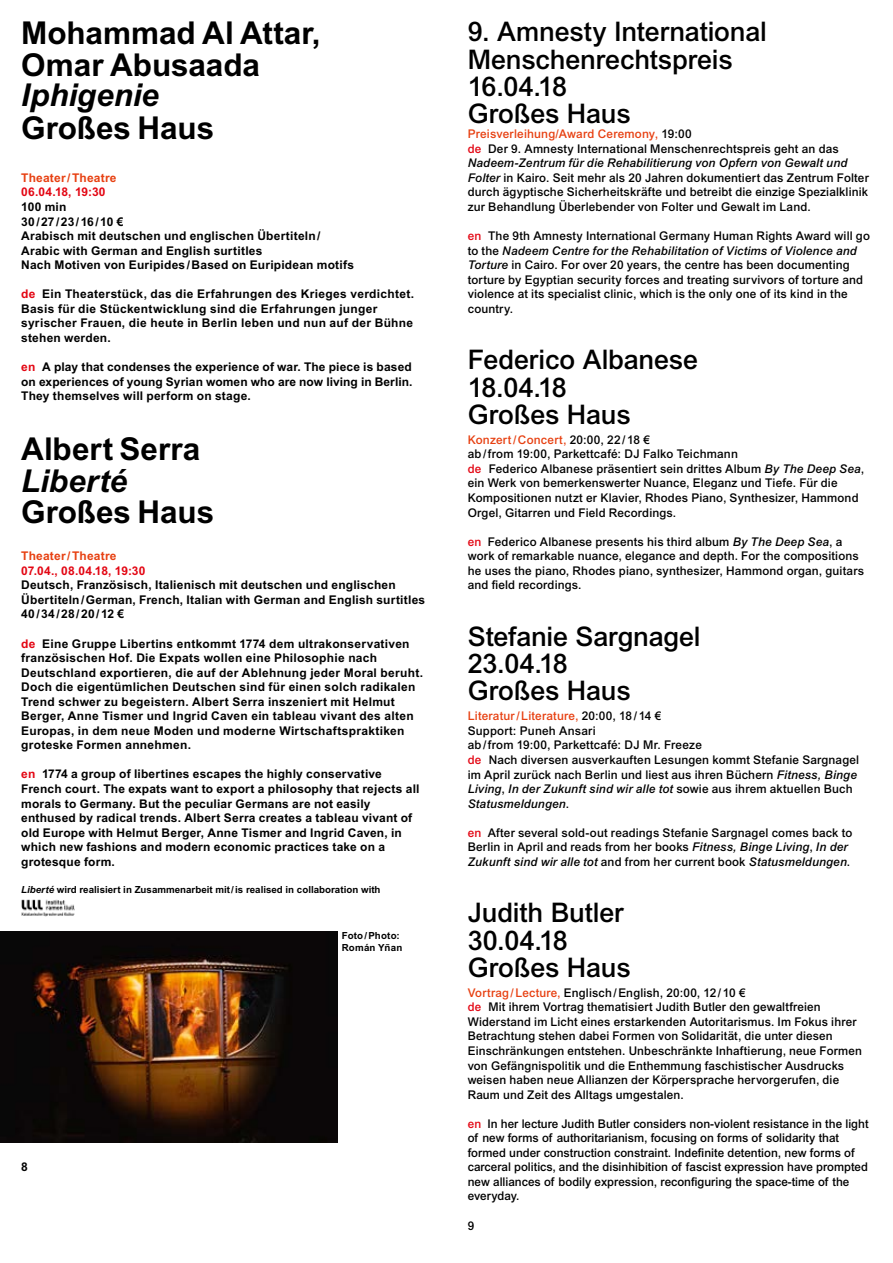
<style>
.page{position:relative;width:893px;height:1263px;background:#fff}
.page>*{position:absolute;margin:0;border:0;box-sizing:border-box;transform-origin:0 0}
.t1{font:700 31.5px/31.5px "Arial MT Pro";color:#000}
.t2{font:italic 700 31.5px "Arial MT Pro";color:#000}
.t3{font:500 27px/27.3px "Arial MT Pro";letter-spacing:-.005em;color:#000}
.t4{font:500 12px/14.5px "Arial MT Pro";letter-spacing:.01em;color:#000}
.t5{font:700 12px/14.5px "Arial MT Pro";letter-spacing:.02em;color:#000}
.t6{font:700 12px "Arial MT Pro";letter-spacing:.02em;color:#e30613}
.t7{font:700 12px "Arial MT Pro";letter-spacing:.015em;color:#e74011}
.t8{font:700 9.75px "Arial MT Pro";color:#000}
.t9{font:700 9.75px/12.3px "Arial MT Pro";letter-spacing:.02em;color:#000}
.s1{color:#e30613}
.s2{font-style:italic}
.s3{color:#e74011}
</style>
<div class="page">
<img style="left:21px;top:899px;width:54px;height:17px">
<img style="left:0;top:931px;width:337px;height:211px">
<h1 class="t1" style="left:21px;top:18px;width:301px">Mohammad Al Attar,<br>Omar Abusaada</h1>
<h1 class="t2" style="left:21px;top:77px;width:139px">Iphigenie</h1>
<h1 class="t1" style="left:21px;top:113px;width:195px">Großes Haus</h1>
<p class="t7" style="left:21px;top:171px;width:97px">Theater/Theatre</p>
<p class="t6" style="left:21px;top:185px;width:86px">06.04.18, 19:30</p>
<p class="t5" style="left:21px;top:200px;width:334px">100 min<br>30/27/23/16/10 €<br>Arabisch mit deutschen und englischen Übertiteln/ Arabic with German and English surtitles<br>Nach Motiven von Euripides/Based on Euripidean motifs</p>
<p class="t5" style="left:21px;top:287px;width:395px"><span class="s1">de</span> Ein Theaterstück, das die Erfahrungen des Krieges verdichtet.<br>Basis für die Stückentwicklung sind die Erfahrungen junger syrischer Frauen, die heute in Berlin leben und nun auf der Bühne stehen werden.</p>
<p class="t5" style="left:21px;top:360px;width:393px;text-align:justify"><span class="s1">en</span> A play that condenses the experience of war. The piece is based on experiences of young Syrian women who are now living in Berlin.<br>They themselves will perform on stage.</p>
<h1 class="t1" style="left:21px;top:434px;width:181px">Albert Serra</h1>
<h1 class="t2" style="left:21px;top:462px;width:107px">Liberté</h1>
<h1 class="t1" style="left:21px;top:497px;width:195px">Großes Haus</h1>
<p class="t7" style="left:21px;top:549px;width:97px">Theater/Theatre</p>
<p class="t6" style="left:21px;top:563px;width:126px">07.04., 08.04.18, 19:30</p>
<p class="t5" style="left:21px;top:578px;width:405px">Deutsch, Französisch, Italienisch mit deutschen und englischen<br>Übertiteln/German, French, Italian with German and English surtitles<br>40/34/28/20/12 €</p>
<p class="t5" style="left:21px;top:636px;width:403px"><span class="s1">de</span> Eine Gruppe Libertins entkommt 1774 dem ultrakonservativen französischen Hof. Die Expats wollen eine Philosophie nach Deutschland exportieren, die auf der Ablehnung jeder Moral beruht.<br>Doch die eigentümlichen Deutschen sind für einen solch radikalen Trend schwer zu begeistern. Albert Serra inszeniert mit Helmut Berger, Anne Tismer und Ingrid Caven ein tableau vivant des alten Europas, in dem neue Moden und moderne Wirtschaftspraktiken groteske Formen annehmen.</p>
<p class="t5" style="left:21px;top:767px;width:400px"><span class="s1">en</span> 1774 a group of libertines escapes the highly conservative French court. The expats want to export a philosophy that rejects all morals to Germany. But the peculiar Germans are not easily enthused by radical trends. Albert Serra creates a tableau vivant of old Europe with Helmut Berger, Anne Tismer and Ingrid Caven, in which new fashions and modern economic practices take on a grotesque form.</p>
<p class="t8" style="left:21px;top:883px;width:361px"><span class="s2">Liberté</span> wird realisiert in Zusammenarbeit mit/is realised in collaboration with</p>
<p class="t5" style="left:21px;top:1160px;width:8px">8</p>
<p class="t9" style="left:342px;top:929px;width:62px">Foto/Photo:<br>Román Yñan</p>
<h2 class="t3" style="left:468px;top:19px;width:301px">9. Amnesty International<br>Menschenrechtspreis<br>16.04.18<br>Großes Haus</h2>
<p class="t4" style="left:468px;top:127px;width:403px"><span class="s3">Preisverleihung/Award Ceremony,</span> 19:00<br><span class="s1">de</span> Der 9. Amnesty International Menschenrechtspreis geht an das <span class="s2">Nadeem-Zentrum für die Rehabilitierung von Opfern von Gewalt und Folter</span> in Kairo. Seit mehr als 20 Jahren dokumentiert das Zentrum Folter durch ägyptische Sicherheitskräfte und betreibt die einzige Spezialklinik zur Behandlung Überlebender von Folter und Gewalt im Land.</p>
<p class="t4" style="left:468px;top:229px;width:404px"><span class="s1">en</span> The 9th Amnesty International Germany Human Rights Award will go to the <span class="s2">Nadeem Centre for the Rehabilitation of Victims of Violence and Torture</span> in Cairo. For over 20 years, the centre has been documenting torture by Egyptian security forces and treating survivors of torture and violence at its specialist clinic, which is the only one of its kind in the country.</p>
<h2 class="t3" style="left:468px;top:347px;width:232px">Federico Albanese<br>18.04.18<br>Großes Haus</h2>
<p class="t4" style="left:468px;top:433px;width:398px"><span class="s3">Konzert/Concert,</span> 20:00, 22/18 €<br>ab/from 19:00, Parkettcafé: DJ Falko Teichmann<br><span class="s1">de</span> Federico Albanese präsentiert sein drittes Album <span class="s2">By The Deep Sea</span>, ein Werk von bemerkenswerter Nuance, Eleganz und Tiefe. Für die Kompositionen nutzt er Klavier, Rhodes Piano, Synthesizer, Hammond Orgel, Gitarren und Field Recordings.</p>
<p class="t4" style="left:468px;top:535px;width:398px"><span class="s1">en</span> Federico Albanese presents his third album <span class="s2">By The Deep Sea</span>, a work of remarkable nuance, elegance and depth. For the compositions he uses the piano, Rhodes piano, synthesizer, Hammond organ, guitars and field recordings.</p>
<h2 class="t3" style="left:468px;top:624px;width:234px">Stefanie Sargnagel<br>23.04.18<br>Großes Haus</h2>
<p class="t4" style="left:468px;top:709px;width:393px"><span class="s3">Literatur/Literature,</span> 20:00, 18/14 €<br>Support: Puneh Ansari<br>ab/from 19:00, Parkettcafé: DJ Mr. Freeze<br><span class="s1">de</span> Nach diversen ausverkauften Lesungen kommt Stefanie Sargnagel im April zurück nach Berlin und liest aus ihren Büchern <span class="s2">Fitness, Binge Living</span>, <span class="s2">In der Zukunft sind wir alle tot</span> sowie aus ihrem aktuellen Buch <span class="s2">Statusmeldungen</span>.</p>
<p class="t4" style="left:468px;top:826px;width:386px"><span class="s1">en</span> After several sold-out readings Stefanie Sargnagel comes back to<br>Berlin in April and reads from her books <span class="s2">Fitness, Binge Living</span>, <span class="s2">In der<br>Zukunft sind wir alle tot</span> and from her current book <span class="s2">Statusmeldungen</span>.</p>
<h2 class="t3" style="left:468px;top:900px;width:164px">Judith Butler<br>30.04.18<br>Großes Haus</h2>
<p class="t4" style="left:468px;top:986px;width:396px"><span class="s3">Vortrag/Lecture,</span> Englisch/English, 20:00, 12/10 €<br><span class="s1">de</span> Mit ihrem Vortrag thematisiert Judith Butler den gewaltfreien Widerstand im Licht eines erstarkenden Autoritarismus. Im Fokus ihrer Betrachtung stehen dabei Formen von Solidarität, die unter diesen Einschränkungen entstehen. Unbeschränkte Inhaftierung, neue Formen von Gefängnispolitik und die Enthemmung faschistischer Ausdrucks weisen haben neue Allianzen der Körpersprache hervorgerufen, die Raum und Zeit des Alltags umgestalen.</p>
<p class="t4" style="left:468px;top:1117px;width:402px"><span class="s1">en</span> In her lecture Judith Butler considers non-violent resistance in the light of new forms of authoritarianism, focusing on forms of solidarity that formed under construction constraint. Indefinite detention, new forms of carceral politics, and the disinhibition of fascist expression have prompted new alliances of bodily expression, reconfiguring the space-time of the everyday.</p>
<p class="t4" style="left:468px;top:1218px;width:8px">9</p>
</div>
